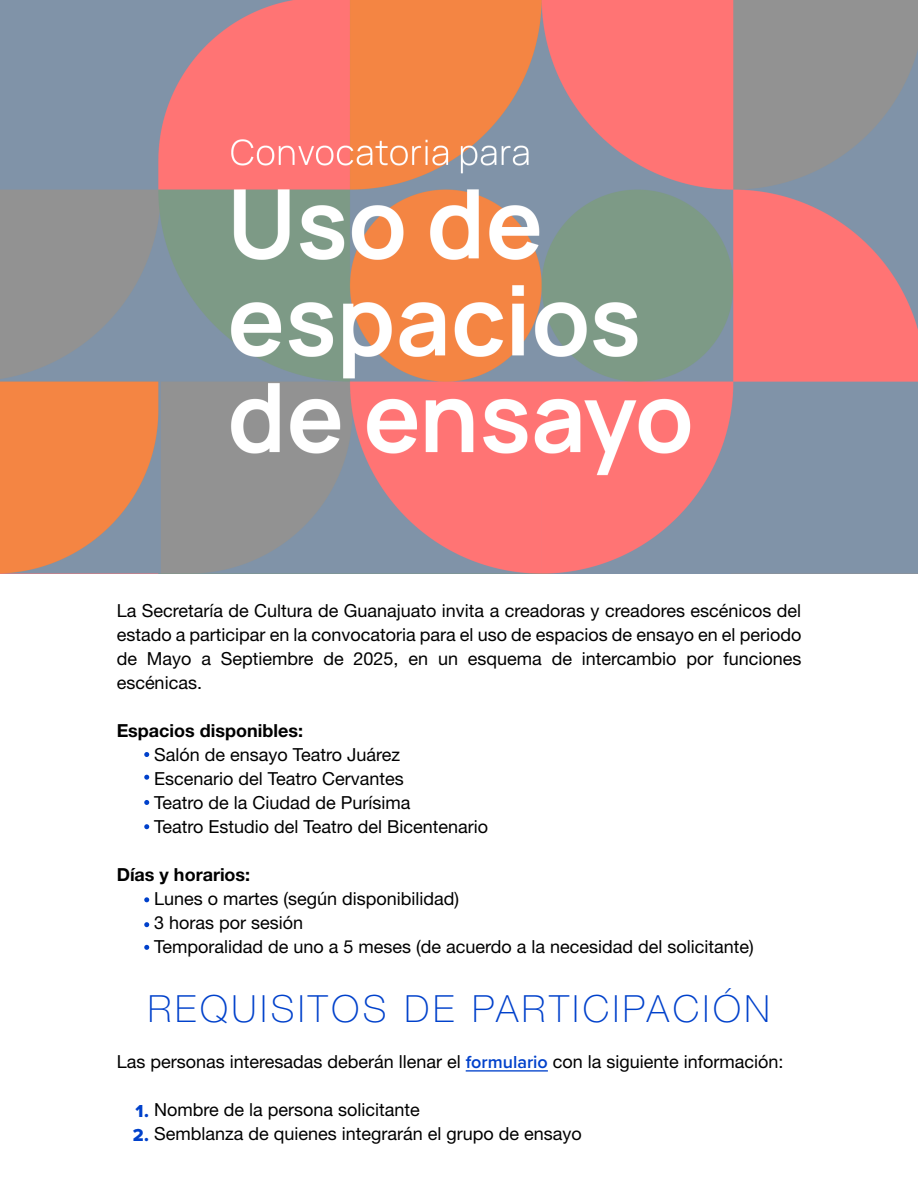
<style>
.page{position:relative;width:918px;height:1188px;background:#fff}
.page>*{position:absolute;margin:0;border:0;box-sizing:border-box;transform-origin:0 0}
.t1{font:100 37.5px "Helvetica Neue LT Std";letter-spacing:.1em;color:#0041cb}
.t2{font:18px/24px "Helvetica Neue LT Std";color:#000}
.t3{font:700 18px "Helvetica Neue LT Std";color:#000}
.s1{font-family:"Proxima Nova";font-weight:600;color:#0041cb}
.s2{font-family:"Proxima Nova Extrabld";color:#0041cb}
</style>
<div class="page">
<hr style="left:466px;top:1070px;width:82px;height:2px;background:#0041cb">
<svg style="left:144px;top:752px;width:5px;height:5px"></svg>
<svg style="left:144px;top:775px;width:5px;height:5px"></svg>
<svg style="left:144px;top:800px;width:5px;height:5px"></svg>
<svg style="left:144px;top:824px;width:5px;height:5px"></svg>
<svg style="left:144px;top:922px;width:5px;height:5px"></svg>
<svg style="left:144px;top:897px;width:5px;height:5px"></svg>
<svg style="left:144px;top:945px;width:5px;height:5px"></svg>
<img style="left:0;top:0;width:918px;height:574px">
<p class="t2" style="left:117px;top:598px;width:686px;text-align:justify">La Secretaría de Cultura de Guanajuato invita a creadoras y creadores escénicos del estado a participar en la convocatoria para el uso de espacios de ensayo en el periodo de Mayo a Septiembre de 2025, en un esquema de intercambio por funciones escénicas.</p>
<p class="t3" style="left:117px;top:719px;width:188px">Espacios disponibles:</p>
<p class="t2" style="left:154px;top:742px;width:336px">Salón de ensayo Teatro Juárez<br>Escenario del Teatro Cervantes<br>Teatro de la Ciudad de Purísima<br>Teatro Estudio del Teatro del Bicentenario</p>
<p class="t3" style="left:117px;top:863px;width:135px">Días y horarios:</p>
<p class="t2" style="left:154px;top:886px;width:601px">Lunes o martes (según disponibilidad)<br>3 horas por sesión<br>Temporalidad de uno a 5 meses (de acuerdo a la necesidad del solicitante)</p>
<h1 class="t1" style="left:148px;top:987px;width:624px">REQUISITOS DE PARTICIPACIÓN</h1>
<p class="t2" style="left:117px;top:1050px;width:668px">Las personas interesadas deberán llenar el <span class="s1">formulario</span> con la siguiente información:</p>
<p class="t2" style="left:136px;top:1098px;width:286px"><span class="s2">1.</span> Nombre de la persona solicitante</p>
<p class="t2" style="left:133px;top:1122px;width:451px"><span class="s2">2.</span> Semblanza de quienes integrarán el grupo de ensayo</p>
</div>
